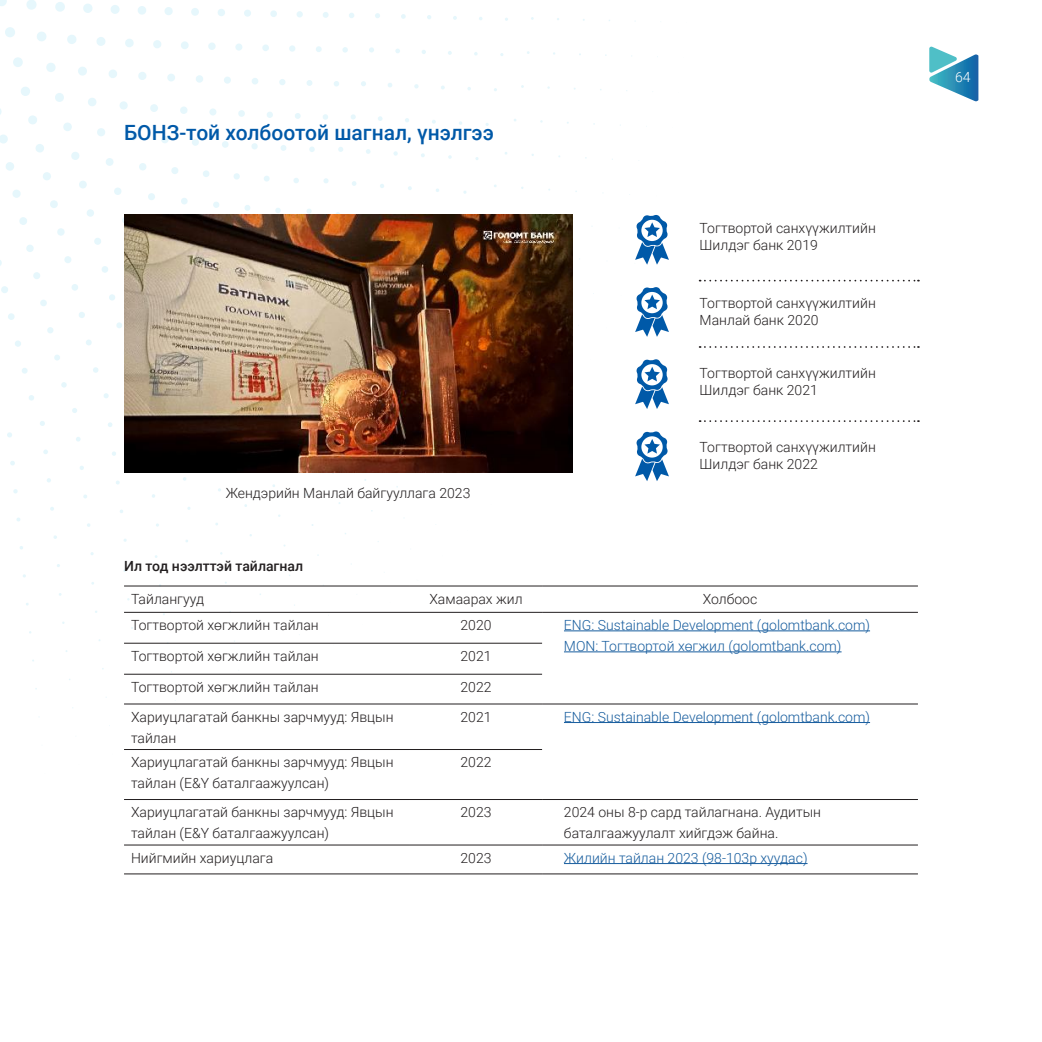
<style>
.page{position:relative;width:1042px;height:1042px;background:#fff}
.page>*{position:absolute;margin:0;border:0;box-sizing:border-box;transform-origin:0 0}
.t1{font:500 21px "Roboto";color:#0059a8}
.undsen_text{font:300 14px/21px "Roboto";color:#231f20}
.undsen_text-2{font:300 14px "Roboto";color:#175d9e}
.undsen_text-3{font:500 14px "Roboto";color:#231f20}
.t2{font:300 14px "Roboto";color:#fff}
</style>
<div class="page">
<svg style="left:929px;top:46px;width:49px;height:55px"></svg>
<svg style="left:28px;top:0;width:299px;height:400px"></svg>
<svg style="left:7px;top:432px;width:5px;height:5px"></svg>
<svg style="left:10px;top:461px;width:5px;height:4px"></svg>
<svg style="left:13px;top:489px;width:5px;height:4px"></svg>
<svg style="left:79px;top:22px;width:608px;height:728px"></svg>
<hr style="left:124px;top:585px;width:286px;height:1px;background:#231f20">
<hr style="left:410px;top:585px;width:132px;height:1px;background:#231f20">
<hr style="left:542px;top:585px;width:376px;height:1px;background:#231f20">
<hr style="left:124px;top:612px;width:286px;height:1px;background:#231f20">
<hr style="left:410px;top:612px;width:132px;height:1px;background:#231f20">
<hr style="left:542px;top:612px;width:376px;height:1px;background:#231f20">
<hr style="left:124px;top:643px;width:286px;height:1px;background:#231f20">
<hr style="left:410px;top:643px;width:132px;height:1px;background:#231f20">
<hr style="left:124px;top:674px;width:286px;height:1px;background:#231f20">
<hr style="left:410px;top:674px;width:132px;height:1px;background:#231f20">
<hr style="left:124px;top:703px;width:286px;height:1px;background:#231f20">
<hr style="left:410px;top:703px;width:132px;height:1px;background:#231f20">
<hr style="left:124px;top:749px;width:286px;height:1px;background:#231f20">
<hr style="left:410px;top:749px;width:132px;height:1px;background:#231f20">
<hr style="left:124px;top:799px;width:286px;height:1px;background:#231f20">
<hr style="left:410px;top:799px;width:132px;height:1px;background:#231f20">
<hr style="left:124px;top:844px;width:286px;height:1px;background:#231f20">
<hr style="left:410px;top:844px;width:132px;height:1px;background:#231f20">
<hr style="left:124px;top:873px;width:286px;height:1px;background:#231f20">
<hr style="left:410px;top:873px;width:132px;height:1px;background:#231f20">
<hr style="left:542px;top:703px;width:376px;height:1px;background:#231f20">
<hr style="left:542px;top:799px;width:376px;height:1px;background:#231f20">
<hr style="left:542px;top:844px;width:376px;height:1px;background:#231f20">
<hr style="left:542px;top:873px;width:376px;height:1px;background:#231f20">
<hr style="left:564px;top:630px;width:306px;height:1px;background:#175d9e">
<hr style="left:564px;top:651px;width:277px;height:1px;background:#175d9e">
<hr style="left:564px;top:722px;width:306px;height:1px;background:#175d9e">
<hr style="left:564px;top:863px;width:243px;height:1px;background:#175d9e">
<img style="left:124px;top:215px;width:448px;height:257px">
<svg style="left:635px;top:214px;width:34px;height:51px"></svg>
<svg style="left:635px;top:286px;width:34px;height:51px"></svg>
<svg style="left:635px;top:359px;width:34px;height:50px"></svg>
<svg style="left:635px;top:431px;width:34px;height:50px"></svg>
<svg style="left:699px;top:280px;width:220px;height:1px"></svg>
<svg style="left:699px;top:346px;width:220px;height:2px"></svg>
<svg style="left:699px;top:420px;width:220px;height:2px"></svg>
<p class="t1" style="left:124px;top:118px;width:371px">БОНЗ-той холбоотой шагнал, үнэлгээ</p>
<p class="undsen_text" style="left:226px;top:482px;width:246px">Жендэрийн Манлай байгууллага 2023</p>
<p class="undsen_text" style="left:699px;top:219px;width:178px;line-height:16.8px">Тогтвортой санхүүжилтийн<br>Шилдэг банк 2019</p>
<p class="undsen_text" style="left:699px;top:294px;width:178px;line-height:16.8px">Тогтвортой санхүүжилтийн<br>Манлай банк 2020</p>
<p class="undsen_text" style="left:699px;top:364px;width:178px;line-height:16.8px">Тогтвортой санхүүжилтийн<br>Шилдэг банк 2021</p>
<p class="undsen_text" style="left:699px;top:438px;width:178px;line-height:16.8px">Тогтвортой санхүүжилтийн<br>Шилдэг банк 2022</p>
<p class="undsen_text-3" style="left:124px;top:556px;width:181px">Ил тод нээлттэй тайлагнал</p>
<p class="undsen_text" style="left:131px;top:587px;width:75px">Тайлангууд</p>
<p class="undsen_text" style="left:429px;top:587px;width:95px">Хамаарах жил</p>
<p class="undsen_text" style="left:703px;top:587px;width:56px">Холбоос</p>
<p class="undsen_text" style="left:131px;top:614px;width:189px">Тогтвортой хөгжлийн тайлан</p>
<p class="undsen_text" style="left:460px;top:614px;width:33px">2020</p>
<p class="undsen_text-2" style="left:564px;top:615px;width:308px">ENG: Sustainable Development (golomtbank.com)</p>
<p class="undsen_text-2" style="left:564px;top:636px;width:279px">MON: Тогтвортой хөгжил (golomtbank.com)</p>
<p class="undsen_text" style="left:131px;top:645px;width:189px">Тогтвортой хөгжлийн тайлан</p>
<p class="undsen_text" style="left:460px;top:645px;width:33px">2021</p>
<p class="undsen_text" style="left:131px;top:676px;width:189px">Тогтвортой хөгжлийн тайлан</p>
<p class="undsen_text" style="left:460px;top:676px;width:33px">2022</p>
<p class="undsen_text" style="left:131px;top:705px;width:264px">Хариуцлагатай банкны зарчмууд: Явцын тайлан</p>
<p class="undsen_text" style="left:460px;top:705px;width:33px">2021</p>
<p class="undsen_text-2" style="left:564px;top:707px;width:308px">ENG: Sustainable Development (golomtbank.com)</p>
<p class="undsen_text" style="left:131px;top:751px;width:264px">Хариуцлагатай банкны зарчмууд: Явцын тайлан (E&amp;Y баталгаажуулсан)</p>
<p class="undsen_text" style="left:460px;top:751px;width:33px">2022</p>
<p class="undsen_text" style="left:131px;top:801px;width:264px">Хариуцлагатай банкны зарчмууд: Явцын тайлан (E&amp;Y баталгаажуулсан)</p>
<p class="undsen_text" style="left:460px;top:801px;width:33px">2023</p>
<p class="undsen_text" style="left:564px;top:801px;width:259px">2024 оны 8-р сард тайлагнана. Аудитын баталгаажуулалт хийгдэж байна.</p>
<p class="undsen_text" style="left:131px;top:846px;width:144px">Нийгмийн хариуцлага</p>
<p class="undsen_text" style="left:460px;top:846px;width:33px">2023</p>
<p class="undsen_text-2" style="left:564px;top:848px;width:245px">Жилийн тайлан 2023 (98-103р хуудас)</p>
<p class="t2" style="left:955px;top:68px;width:17px">64</p>
</div>
